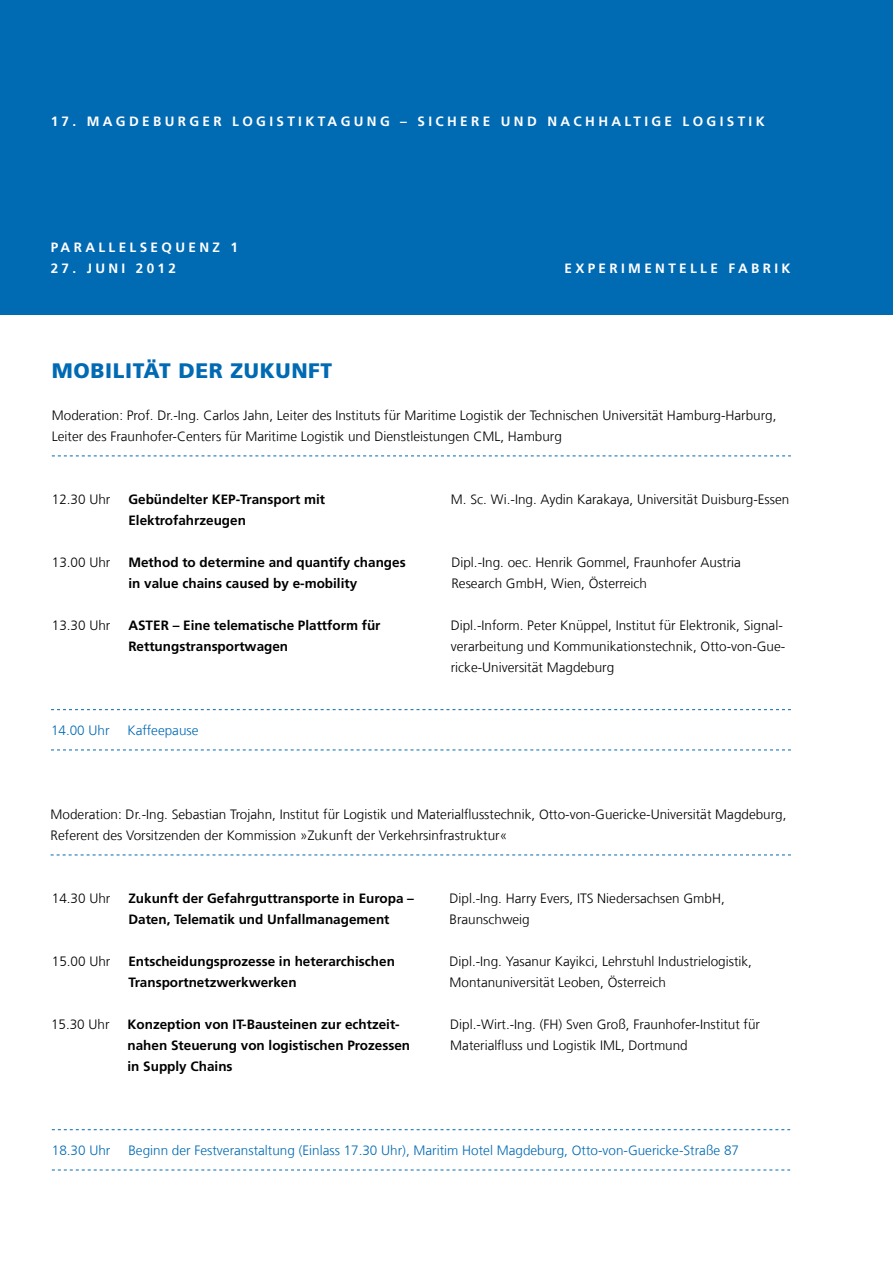
<style>
.page{position:relative;width:893px;height:1263px;background:#fff}
.page>*{position:absolute;margin:0;border:0;box-sizing:border-box;transform-origin:0 0}
.t1{font:900 21px "Frutiger LT Com";letter-spacing:.03em;color:#006ab3}
.t2{font:300 13.5px/21px "Frutiger LT Com";color:#000}
.t3{font:700 13.5px/21px "Frutiger LT Com";color:#000}
.t4{font:300 13.5px "Frutiger LT Com";color:#006ab3}
.t5{font:700 13.5px "Frutiger LT Com";letter-spacing:.25em;color:#fff}
</style>
<div class="page">
<div style="left:0;top:0;width:893px;height:315px;background:#006ab3"></div>
<svg style="left:52px;top:455px;width:739px;height:1px"></svg>
<svg style="left:51px;top:709px;width:740px;height:1px"></svg>
<svg style="left:51px;top:749px;width:740px;height:1px"></svg>
<svg style="left:52px;top:1129px;width:738px;height:1px"></svg>
<svg style="left:52px;top:1169px;width:738px;height:1px"></svg>
<svg style="left:51px;top:854px;width:740px;height:1px"></svg>
<p class="t5" style="left:51px;top:113px;width:715px">17. Magdeburger Logistiktagung – Sichere und nachhal tige Logistik</p>
<p class="t5" style="left:51px;top:239px;width:189px">Parall el sequenz 1</p>
<p class="t5" style="left:51px;top:260px;width:127px">27. Juni 2012</p>
<p class="t5" style="left:564px;top:260px;width:228px">E xperim entell e Fabrik</p>
<h1 class="t1" style="left:52px;top:358px;width:282px">MOBILITÄT DER ZUKUNFT</h1>
<p class="t2" style="left:52px;top:405px;width:726px">Moderation: Prof. Dr.-Ing. Carlos Jahn, Leiter des Instituts für Maritime Logistik der Technischen Universität Hamburg-Harburg,<br>Leiter des Fraunhofer-Centers für Maritime Logistik und Dienstleistungen CML, Hamburg</p>
<p class="t2" style="left:52px;top:489px;width:60px">12.30 Uhr</p>
<p class="t3" style="left:128px;top:488px;width:198px">Gebündelter KEP-Transport mit<br>Elektrofahrzeugen</p>
<p class="t2" style="left:451px;top:489px;width:340px">M. Sc. Wi.-Ing. Aydin Karakaya, Universität Duisburg-Essen</p>
<p class="t2" style="left:52px;top:552px;width:60px">13.00 Uhr</p>
<p class="t3" style="left:128px;top:552px;width:279px">Method to determine and quantify changes in value chains caused by e-mobility</p>
<p class="t2" style="left:451px;top:552px;width:291px">Dipl.-Ing. oec. Henrik Gommel, Fraunhofer Austria<br>Research GmbH, Wien, Österreich</p>
<p class="t2" style="left:52px;top:615px;width:60px">13.30 Uhr</p>
<p class="t3" style="left:128px;top:615px;width:10px">ASTER</p>
<p class="t3" style="left:128px;top:615px;width:254px;text-indent:44px">– Eine telematische Plattform für<br>Rettungstransportwagen</p>
<p class="t2" style="left:451px;top:615px;width:336px">Dipl.-Inform. Peter Knüppel, Institut für Elektronik, Signal&shy;verarbeitung und Kommunikationstechnik, Otto-von-Gue&shy;ricke-Universität Magdeburg</p>
<p class="t4" style="left:51px;top:722px;width:60px">14.00 Uhr</p>
<p class="t4" style="left:128px;top:722px;width:73px">Kaffeepause</p>
<p class="t2" style="left:51px;top:804px;width:737px">Moderation: Dr.-Ing. Sebastian Trojahn, Institut für Logistik und Materialflusstechnik, Otto-von-Guericke-Universität Magdeburg,<br>Referent des Vorsitzenden der Kommission »Zukunft der Verkehrsinfrastruktur«</p>
<p class="t2" style="left:52px;top:888px;width:60px">14.30 Uhr</p>
<p class="t3" style="left:128px;top:887px;width:287px">Zukunft der Gefahrguttransporte in Europa –<br>Daten, Telematik und Unfallmanagement</p>
<p class="t2" style="left:449px;top:888px;width:277px">Dipl.-Ing. Harry Evers, ITS Niedersachsen GmbH,<br>Braunschweig</p>
<p class="t2" style="left:52px;top:951px;width:60px">15.00 Uhr</p>
<p class="t3" style="left:128px;top:950px;width:268px">Entscheidungsprozesse in heterarchischen<br>Transportnetzwerkwerken</p>
<p class="t2" style="left:449px;top:951px;width:304px">Dipl.-Ing. Yasanur Kayikci, Lehrstuhl Industrielogistik,<br>Montanuniversität Leoben, Österreich</p>
<p class="t2" style="left:51px;top:1014px;width:60px">15.30 Uhr</p>
<p class="t3" style="left:128px;top:1013px;width:284px">Konzeption von IT-Bausteinen zur echtzeit&shy;nahen Steuerung von logistischen Prozessen in Supply Chains</p>
<p class="t2" style="left:450px;top:1014px;width:311px">Dipl.-Wirt.-Ing. (FH) Sven Groß, Fraunhofer-Institut für<br>Materialfluss und Logistik IML, Dortmund</p>
<p class="t4" style="left:52px;top:1142px;width:60px">18.30 Uhr</p>
<p class="t4" style="left:128px;top:1142px;width:612px">Beginn der Festveranstaltung (Einlass 17.30 Uhr), Maritim Hotel Magdeburg, Otto-von-Guericke-Straße 87</p>
</div>
